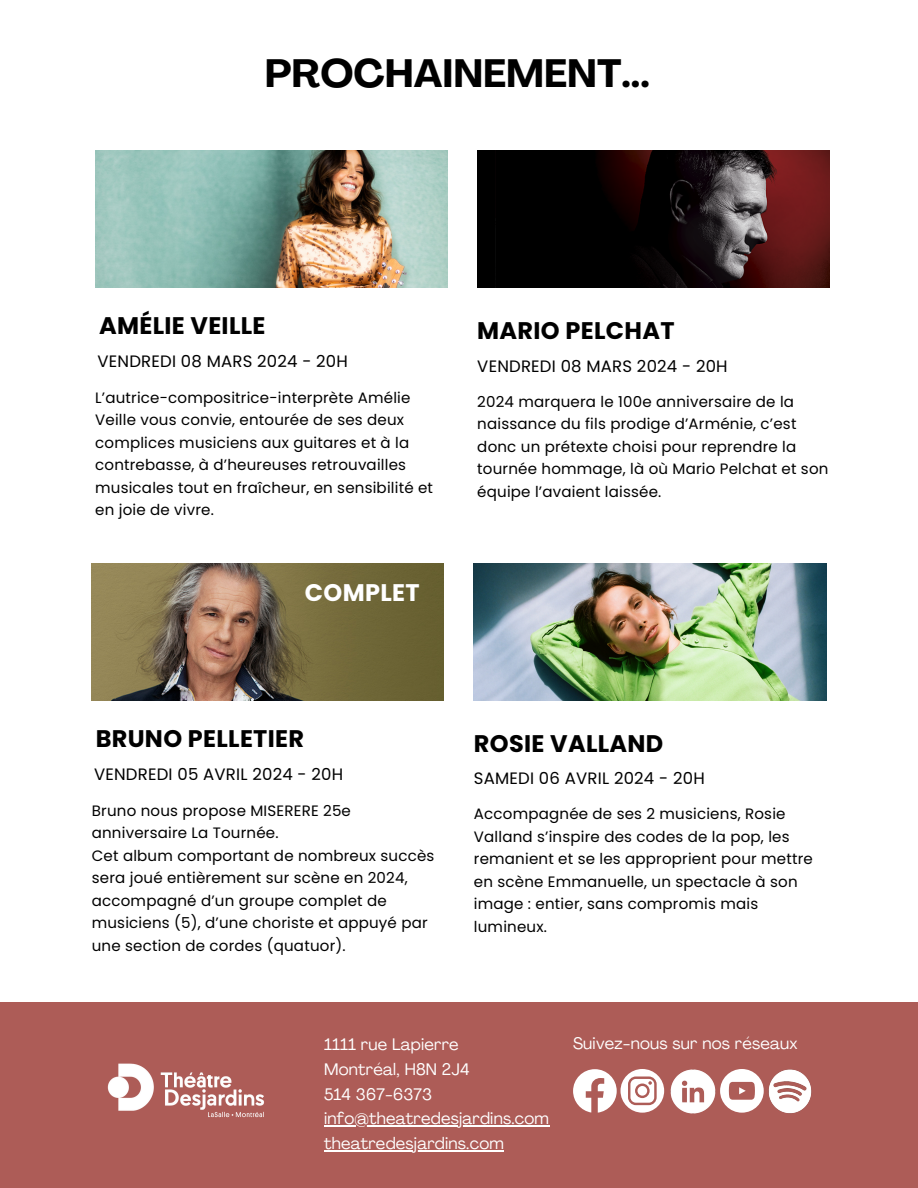
<style>
.page{position:relative;width:918px;height:1188px;background:#fff}
.page>*{position:absolute;margin:0;border:0;box-sizing:border-box;transform-origin:0 0}
.t1{font:700 39px "Agrandir";color:#000}
.t2{font:700 24px "Poppins";letter-spacing:.015em;color:#000}
.t3{font:700 24px "Poppins";letter-spacing:.015em;color:#fff}
.t4{font:16.5px "Agrandir";letter-spacing:.015em;color:#fff}
.t5{font:16.5px "Poppins";letter-spacing:.015em;color:#000}
.t6{font:15px/22.5px "Poppins";letter-spacing:.015em;color:#000}
</style>
<div class="page">
<div style="left:0;top:1002px;width:918px;height:186px;background:#ad5c57"></div>
<svg style="left:573px;top:1069px;width:90px;height:44px"></svg>
<svg style="left:724px;top:1069px;width:40px;height:44px"></svg>
<img style="left:663px;top:1069px;width:61px;height:45px">
<img style="left:768px;top:1069px;width:44px;height:45px">
<img style="left:107px;top:1063px;width:157px;height:55px">
<hr style="left:324px;top:1125px;width:225px;height:2px;background:#fff">
<hr style="left:324px;top:1150px;width:180px;height:1px;background:#fff">
<img style="left:95px;top:151px;width:352px;height:137px">
<img style="left:477px;top:151px;width:352px;height:137px">
<img style="left:92px;top:563px;width:352px;height:138px">
<img style="left:474px;top:563px;width:352px;height:138px">
<p class="t1" style="left:265px;top:57px;width:386px">PROCHAINEMENT...</p>
<p class="t2" style="left:99px;top:309px;width:168px">AMÉLIE VEILLE</p>
<p class="t5" style="left:98px;top:350px;width:252px">VENDREDI 08 MARS 2024 - 20H</p>
<h2 class="t6" style="left:95px;top:386px;width:339px">L’autrice-compositrice-interprète Amélie Veille vous convie, entourée de ses deux complices musiciens aux guitares et à la contrebasse, à d’heureuses retrouvailles musicales tout en fraîcheur, en sensibilité et en joie de vivre.</h2>
<p class="t3" style="left:305px;top:576px;width:116px">COMPLET</p>
<h3 class="t2" style="left:477px;top:314px;width:199px">MARIO PELCHAT</h3>
<p class="t5" style="left:477px;top:354px;width:252px">VENDREDI 08 MARS 2024 - 20H</p>
<p class="t6" style="left:477px;top:390px;width:353px">2024 marquera le 100e anniversaire de la naissance du fils prodige d’Arménie, c’est donc un prétexte choisi pour reprendre la tournée hommage, là où Mario Pelchat et son équipe l’avaient laissée.</p>
<p class="t2" style="left:96px;top:722px;width:210px">BRUNO PELLETIER</p>
<p class="t5" style="left:94px;top:763px;width:251px">VENDREDI 05 AVRIL 2024 - 20H</p>
<p class="t6" style="left:92px;top:799px;width:261px">Bruno nous propose MISERERE 25e anniversaire La Tournée.</p>
<p class="t6" style="left:92px;top:844px;width:344px">Cet album comportant de nombreux succès sera joué entièrement sur scène en 2024, accompagné d’un groupe complet de musiciens (5), d’une choriste et appuyé par une section de cordes (quatuor).</p>
<p class="t2" style="left:474px;top:726px;width:191px">ROSIE VALLAND</p>
<p class="t5" style="left:474px;top:767px;width:232px">SAMEDI 06 AVRIL 2024 - 20H</p>
<p class="t6" style="left:474px;top:803px;width:341px">Accompagnée de ses 2 musiciens, Rosie Valland s’inspire des codes de la pop, les remanient et se les approprient pour mettre en scène Emmanuelle, un spectacle à son image : entier, sans compromis mais lumineux.</p>
<h2 class="t4" style="left:324px;top:1038px;width:136px">1111 rue Lapierre</h2>
<h2 class="t4" style="left:324px;top:1062px;width:147px">Montréal, H8N 2J4</h2>
<h3 class="t4" style="left:324px;top:1087px;width:109px">514 367-6373</h3>
<p class="t4" style="left:324px;top:1112px;width:226px">info@theatredesjardins.com</p>
<h2 class="t4" style="left:324px;top:1137px;width:181px">theatredesjardins.com</h2>
<h3 class="t4" style="left:573px;top:1036px;width:226px">Suivez-nous sur nos réseaux</h3>
</div>
